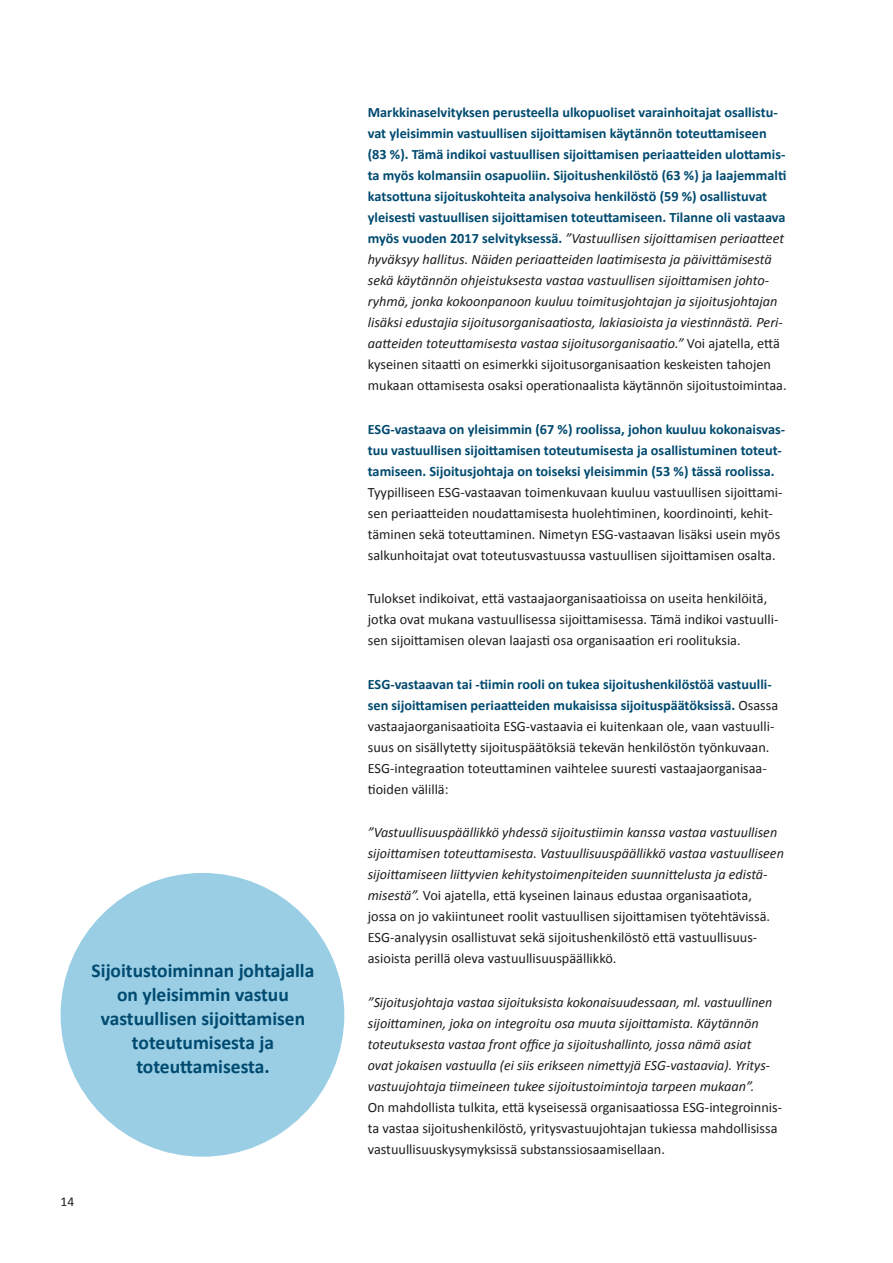
<style>
.page{position:relative;width:893px;height:1263px;background:#fff}
.page>*{position:absolute;margin:0;border:0;box-sizing:border-box;transform-origin:0 0}
.t1{font:700 19.5px/24px "Calibri";color:#004a70;text-align:center}
.t2{font:14.25px/21px "Calibri";color:#1d1d1b}
.t3{font:700 14.25px/21px "Calibri";color:#004a70}
.t4{font:italic 14.25px/21px "Calibri";color:#1d1d1b}
.t5{font:13.5px "Calibri";color:#1d1d1b}
.s1{font-weight:400;font-style:italic;color:#1d1d1b}
.s2{font-weight:400;color:#1d1d1b}
.s3{font-weight:700;color:#004a70}
.s4{font-style:italic}
</style>
<div class="page">
<div style="left:61px;top:873px;width:283px;height:284px;background:#99cee4;border-radius:50%"></div>
<h1 class="t1" style="left:92px;top:958px;width:224px">Sijoitustoiminnan johtajalla on yleisimmin vastuu vastuullisen sijoittamisen toteutumisesta ja toteuttamisesta.</h1>
<p class="t5" style="left:61px;top:1193px;width:15px">14</p>
<p class="t3" style="left:368px;top:102px;width:420px">Markkinaselvityksen perusteella ulkopuoliset varainhoitajat osallistu&shy;vat yleisimmin vastuullisen sijoittamisen käytännön toteuttamiseen (83 %). Tämä indikoi vastuullisen sijoittamisen periaatteiden ulottamis&shy;ta myös kolmansiin osapuoliin. Sijoitushenkilöstö (63 %) ja laajemmalti katsottuna sijoituskohteita analysoiva henkilöstö (59 %) osallistuvat yleisesti vastuullisen sijoittamisen toteuttamiseen. Tilanne oli vastaava myös vuoden 2017 selvityksessä. <span class="s1">”Vastuullisen sijoittamisen periaatteet hyväksyy hallitus. Näiden periaatteiden laatimisesta ja päivittämisestä sekä käytännön ohjeistuksesta vastaa vastuullisen sijoittamisen johto&shy;ryhmä, jonka kokoonpanoon kuuluu toimitusjohtajan ja sijoitusjohtajan lisäksi edustajia sijoitusorganisaatiosta, lakiasioista ja viestinnästä. Peri&shy;aatteiden toteuttamisesta vastaa sijoitusorganisaatio.”</span> <span class="s2">Voi ajatella, että kyseinen sitaatti on esimerkki sijoitusorganisaation keskeisten tahojen mukaan ottamisesta osaksi operationaalista käytännön sijoitustoimintaa.</span></p>
<p class="t3" style="left:368px;top:418px;width:419px">ESG-vastaava on yleisimmin (67 %) roolissa, johon kuuluu kokonaisvas&shy;tuu vastuullisen sijoittamisen toteutumisesta ja osallistuminen toteut&shy;tamiseen. Sijoitusjohtaja on toiseksi yleisimmin (53 %) tässä roolissa.</p>
<p class="t2" style="left:368px;top:481px;width:416px">Tyypilliseen ESG-vastaavan toimenkuvaan kuuluu vastuullisen sijoittami&shy;sen periaatteiden noudattamisesta huolehtiminen, koordinointi, kehit&shy;täminen sekä toteuttaminen. Nimetyn ESG-vastaavan lisäksi usein myös salkunhoitajat ovat toteutusvastuussa vastuullisen sijoittamisen osalta.</p>
<p class="t2" style="left:368px;top:588px;width:412px">Tulokset indikoivat, että vastaajaorganisaatioissa on useita henkilöitä, jotka ovat mukana vastuullisessa sijoittamisessa. Tämä indikoi vastuulli&shy;sen sijoittamisen olevan laajasti osa organisaation eri roolituksia.</p>
<p class="t2" style="left:368px;top:673px;width:412px"><span class="s3">ESG-vastaavan tai -tiimin rooli on tukea sijoitushenkilöstöä vastuulli&shy;sen sijoittamisen periaatteiden mukaisissa sijoituspäätöksissä.</span> Osassa vastaajaorganisaatioita ESG-vastaavia ei kuitenkaan ole, vaan vastuulli&shy;suus on sisällytetty sijoituspäätöksiä tekevän henkilöstön työnkuvaan.<br>ESG-integraation toteuttaminen vaihtelee suuresti vastaajaorganisaa&shy;tioiden välillä:</p>
<p class="t2" style="left:368px;top:822px;width:418px"><span class="s4">”Vastuullisuuspäällikkö yhdessä sijoitustiimin kanssa vastaa vastuullisen sijoittamisen toteuttamisesta. Vastuullisuuspäällikkö vastaa vastuulliseen sijoittamiseen liittyvien kehitystoimenpiteiden suunnittelusta ja edistä&shy;misestä”.</span> Voi ajatella, että kyseinen lainaus edustaa organisaatiota, jossa on jo vakiintuneet roolit vastuullisen sijoittamisen työtehtävissä.<br>ESG-analyysin osallistuvat sekä sijoitushenkilöstö että vastuullisuus&shy;asioista perillä oleva vastuullisuuspäällikkö.</p>
<p class="t4" style="left:368px;top:991px;width:406px">”Sijoitusjohtaja vastaa sijoituksista kokonaisuudessaan, ml. vastuullinen sijoittaminen, joka on integroitu osa muuta sijoittamista. Käytännön toteutuksesta vastaa front office ja sijoitushallinto, jossa nämä asiat ovat jokaisen vastuulla (ei siis erikseen nimettyjä ESG-vastaavia). Yritys&shy;vastuujohtaja tiimeineen tukee sijoitustoimintoja tarpeen mukaan”.</p>
<p class="t2" style="left:368px;top:1096px;width:416px">On mahdollista tulkita, että kyseisessä organisaatiossa ESG-integroinnis&shy;ta vastaa sijoitushenkilöstö, yritysvastuujohtajan tukiessa mahdollisissa vastuullisuuskysymyksissä substanssiosaamisellaan.</p>
</div>
